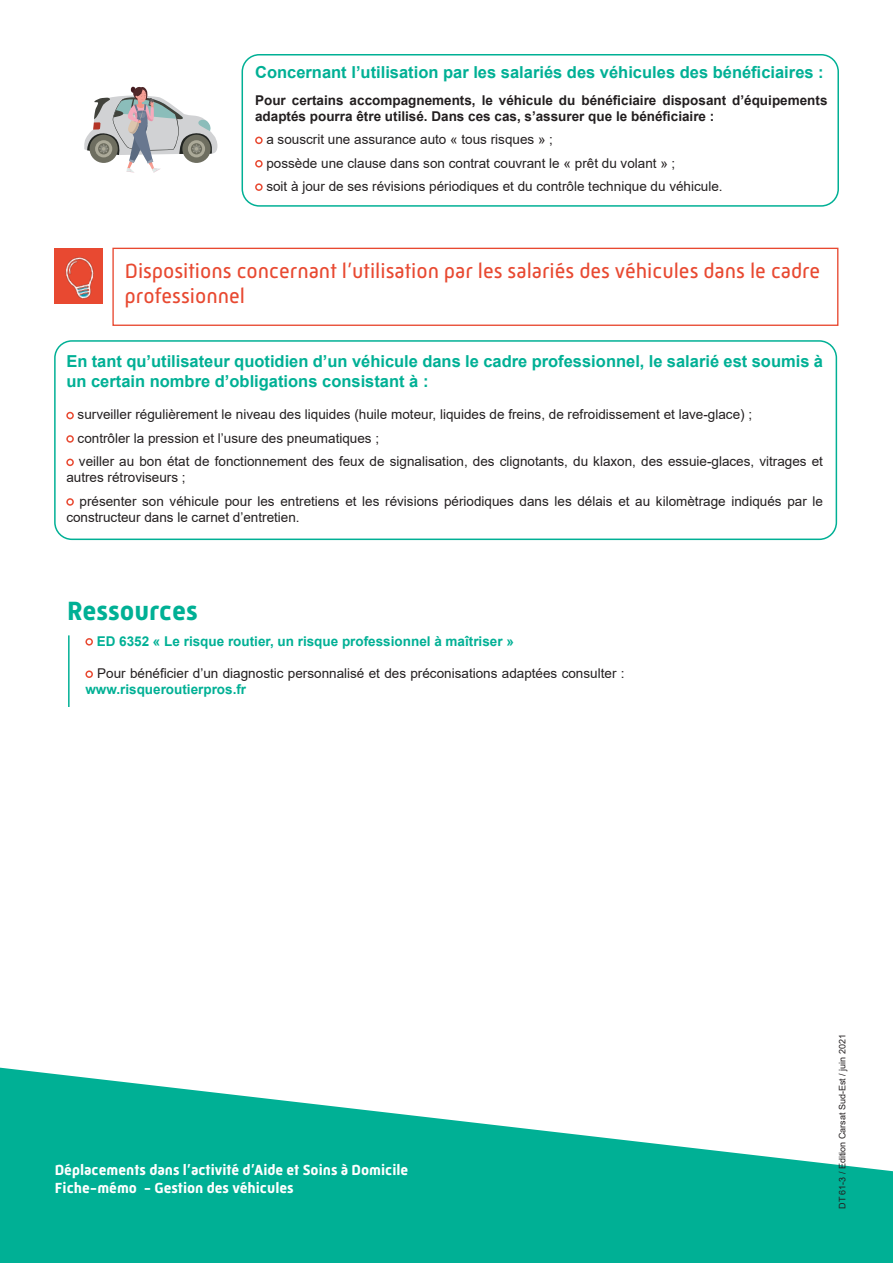
<style>
.page{position:relative;width:893px;height:1263px;background:#fff}
.page>*{position:absolute;margin:0;border:0;box-sizing:border-box;transform-origin:0 0}
.t1{font:700 27px "Mic 32 New";color:#00b095}
.t2{font:21px/25.2px "Mic 32 New";color:#e84931}
.t3{font:700 16.5px/19.8px "Arial";color:#00b095}
.t4{font:700 15px "Mic 32 New";color:#fff}
.t5{font:13.5px/16.2px "Arial";color:#231f20}
.t6{font:700 13.5px/16.2px "Arial";color:#231f20}
.t7{font:700 13.5px "Arial";color:#00b095}
.t8{font:9px "Arial";color:#231f20}
.s1{font-weight:700;color:#00b095}
</style>
<div class="page">
<svg style="left:0;top:1068px;width:893px;height:195px;fill:#00b095"></svg>
<div style="left:242px;top:54px;width:597px;height:153px;border:2px solid #00b095;border-radius:17px"></div>
<div style="left:255px;top:137px;width:8px;height:7px;border:2px solid #e84931;border-radius:50%"></div>
<div style="left:255px;top:160px;width:8px;height:7px;border:2px solid #e84931;border-radius:50%"></div>
<div style="left:255px;top:183px;width:8px;height:8px;border:2px solid #e84931;border-radius:50%"></div>
<div style="left:112px;top:248px;width:726px;height:78px;border:1px solid #e84931"></div>
<svg style="left:54px;top:249px;width:49px;height:55px;background:#e25540"></svg>
<div style="left:54px;top:340px;width:783px;height:200px;border:2px solid #00b095;border-radius:17px"></div>
<div style="left:66px;top:412px;width:8px;height:7px;border:2px solid #e84931;border-radius:50%"></div>
<div style="left:66px;top:435px;width:8px;height:8px;border:2px solid #e84931;border-radius:50%"></div>
<div style="left:66px;top:459px;width:8px;height:7px;border:2px solid #e84931;border-radius:50%"></div>
<div style="left:66px;top:498px;width:8px;height:8px;border:2px solid #e84931;border-radius:50%"></div>
<svg style="left:84px;top:86px;width:134px;height:87px"></svg>
<div style="left:85px;top:638px;width:8px;height:7px;border:2px solid #e84931;border-radius:50%"></div>
<div style="left:85px;top:670px;width:8px;height:8px;border:2px solid #e84931;border-radius:50%"></div>
<hr style="left:68px;top:635px;width:2px;height:72px;background:#00b095">
<p class="t3" style="left:255px;top:62px;width:570px">Concernant l’utilisation par les salariés des véhicules des bénéficiaires :</p>
<p class="t6" style="left:255px;top:92px;width:574px">Pour certains accompagnements, le véhicule du bénéficiaire disposant d’équipements adaptés pourra être utilisé. Dans ces cas, s’assurer que le bénéficiaire :</p>
<p class="t5" style="left:266px;top:131px;width:288px">a souscrit une assurance auto « tous risques » ;</p>
<p class="t5" style="left:266px;top:155px;width:410px">possède une clause dans son contrat couvrant le « prêt du volant » ;</p>
<p class="t5" style="left:266px;top:178px;width:458px">soit à jour de ses révisions périodiques et du contrôle technique du véhicule.</p>
<p class="t2" style="left:125px;top:258px;width:697px">Dispositions concernant l’utilisation par les salariés des véhicules dans le cadre professionnel</p>
<p class="t3" style="left:66px;top:352px;width:758px">En tant qu’utilisateur quotidien d’un véhicule dans le cadre professionnel, le salarié est soumis à un certain nombre d’obligations consistant à :</p>
<p class="t5" style="left:78px;top:406px;width:676px">surveiller régulièrement le niveau des liquides (huile moteur, liquides de freins, de refroidissement et lave-glace) ;</p>
<p class="t5" style="left:78px;top:430px;width:303px">contrôler la pression et l’usure des pneumatiques ;</p>
<p class="t5" style="left:66px;top:453px;width:758px;text-indent:13px">veiller au bon état de fonctionnement des feux de signalisation, des clignotants, du klaxon, des essuie-glaces, vitrages et autres rétroviseurs ;</p>
<p class="t5" style="left:66px;top:493px;width:758px;text-indent:13px">présenter son véhicule pour les entretiens et les révisions périodiques dans les délais et au kilomètrage indiqués par le constructeur dans le carnet d’entretien.</p>
<p class="t1" style="left:67px;top:595px;width:132px">Ressources</p>
<p class="t7" style="left:97px;top:631px;width:419px">ED 6352 « Le risque routier, un risque professionnel à maîtriser »</p>
<p class="t5" style="left:85px;top:665px;width:541px;text-indent:12px">Pour bénéficier d’un diagnostic personnalisé et des préconisations adaptées consulter : <span class="s1">www.risqueroutierpros.fr</span></p>
<p class="t4" style="left:55px;top:1161px;width:355px">Déplacements dans l’activité d’Aide et Soins à Domicile</p>
<p class="t4" style="left:55px;top:1179px;width:240px">Fiche-mémo - Gestion des véhicules</p>
<p class="t8" style="left:836px;top:1209px;width:176px;rotate:-90deg">DT 61-3 / Edition Carsat Sud-Est / juin 2021</p>
</div>
